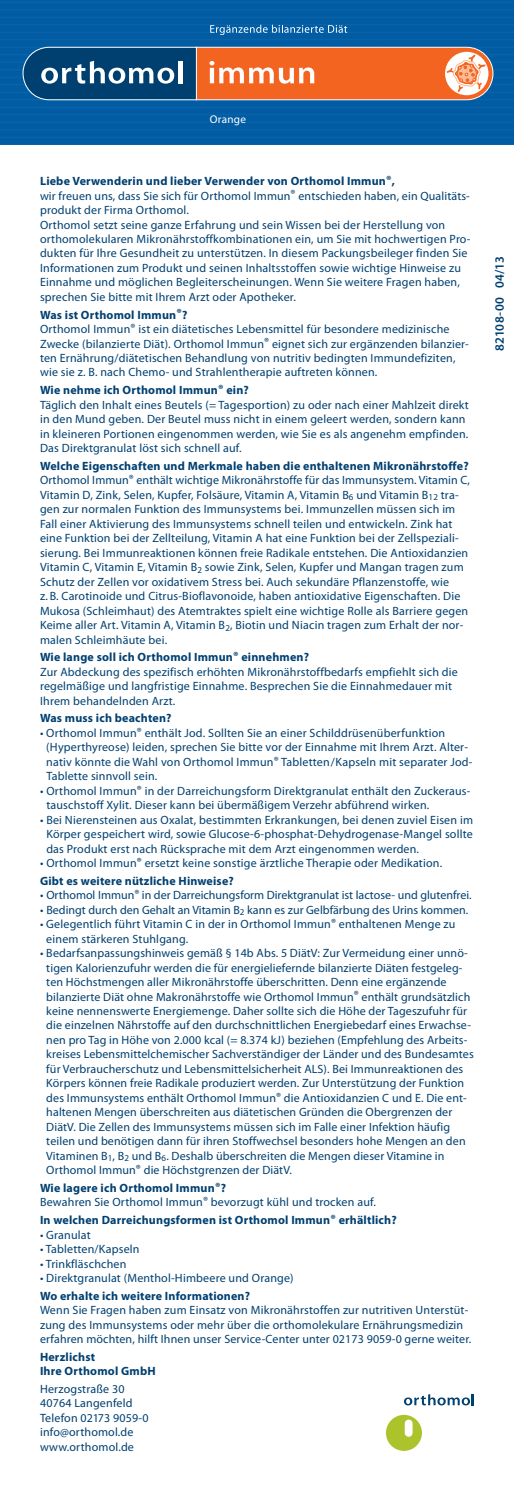
<style>
.page{position:relative;width:514px;height:1492px;background:#fff}
.page>*{position:absolute;margin:0;border:0;box-sizing:border-box;transform-origin:0 0}
.t1{font:600 12.75px "Myriad Pro";letter-spacing:.015em;color:#004071}
.t2{font:12px/14.4px "Myriad Pro";letter-spacing:.015em;color:#004071}
.t3{font:700 12px/14.4px "Myriad Pro";letter-spacing:.015em;color:#004071}
.t4{font:11.25px "Myriad Pro";letter-spacing:.025em;color:#fff}
</style>
<div class="page">
<div style="left:0;top:0;width:514px;height:144px;background:#015ca3"></div>
<hr style="left:0;top:144px;width:514px;height:1px;background:#0c66aa">
<hr style="left:0;top:137px;width:514px;height:1px;background:#0c66aa">
<hr style="left:0;top:129px;width:514px;height:1px;background:#0c66aa">
<hr style="left:0;top:122px;width:514px;height:1px;background:#0c66aa">
<hr style="left:0;top:114px;width:514px;height:1px;background:#0c66aa">
<hr style="left:0;top:107px;width:514px;height:1px;background:#0c66aa">
<hr style="left:0;top:99px;width:514px;height:1px;background:#0c66aa">
<hr style="left:0;top:92px;width:514px;height:1px;background:#0c66aa">
<hr style="left:0;top:84px;width:514px;height:1px;background:#0c66aa">
<hr style="left:0;top:77px;width:514px;height:1px;background:#0c66aa">
<hr style="left:0;top:69px;width:514px;height:1px;background:#0c66aa">
<hr style="left:0;top:62px;width:514px;height:1px;background:#0c66aa">
<hr style="left:0;top:54px;width:514px;height:1px;background:#0c66aa">
<hr style="left:0;top:47px;width:514px;height:1px;background:#0c66aa">
<hr style="left:0;top:39px;width:514px;height:1px;background:#0c66aa">
<hr style="left:0;top:32px;width:514px;height:1px;background:#0c66aa">
<hr style="left:0;top:24px;width:514px;height:1px;background:#0c66aa">
<hr style="left:0;top:17px;width:514px;height:1px;background:#0c66aa">
<hr style="left:0;top:9px;width:514px;height:1px;background:#0c66aa">
<hr style="left:0;top:2px;width:514px;height:1px;background:#0c66aa">
<hr style="left:0;top:0;width:514px;height:1px;background:#0c66aa">
<svg style="left:22px;top:46px;width:472px;height:55px;background:#a07061"></svg>
<hr style="left:178px;top:61px;width:4px;height:22px;background:#fff">
<svg style="left:210px;top:25px;width:137px;height:10px"></svg>
<svg style="left:404px;top:1394px;width:70px;height:11px"></svg>
<svg style="left:386px;top:1415px;width:36px;height:36px"></svg>
<p class="t4" style="left:210px;top:113px;width:38px">Orange</p>
<p class="t3" style="left:40px;top:173px;width:356px">Liebe Verwenderin und lieber Verwender von Orthomol Immun®,</p>
<p class="t2" style="left:40px;top:189px;width:432px">wir freuen uns, dass Sie sich für Orthomol Immun® entschieden haben, ein Qualitäts&shy;produkt der Firma Orthomol.<br>Orthomol setzt seine ganze Erfahrung und sein Wissen bei der Herstellung von orthomolekularen Mikronährstoffkombinationen ein, um Sie mit hochwertigen Pro&shy;dukten für Ihre Gesundheit zu unterstützen. In diesem Packungsbeileger finden Sie Informationen zum Produkt und seinen Inhaltsstoffen sowie wichtige Hinweise zu Einnahme und möglichen Begleiterscheinungen. Wenn Sie weitere Fragen haben, sprechen Sie bitte mit Ihrem Arzt oder Apotheker.</p>
<p class="t3" style="left:40px;top:307px;width:149px">Was ist Orthomol Immun®?</p>
<p class="t2" style="left:40px;top:322px;width:430px">Orthomol Immun® ist ein diätetisches Lebensmittel für besondere medizinische Zwecke (bilanzierte Diät). Orthomol Immun® eignet sich zur ergänzenden bilanzier&shy;ten Ernährung/diätetischen Behandlung von nutritiv bedingten Immundefiziten, wie sie z. B. nach Chemo- und Strahlentherapie auftreten können.</p>
<p class="t3" style="left:40px;top:382px;width:210px">Wie nehme ich Orthomol Immun® ein?</p>
<p class="t2" style="left:40px;top:398px;width:430px">Täglich den Inhalt eines Beutels (= Tagesportion) zu oder nach einer Mahlzeit direkt in den Mund geben. Der Beutel muss nicht in einem geleert werden, sondern kann in kleineren Portionen eingenommen werden, wie Sie es als angenehm empfinden.<br>Das Direktgranulat löst sich schnell auf.</p>
<p class="t3" style="left:40px;top:458px;width:430px">Welche Eigenschaften und Merkmale haben die enthaltenen Mikronährstoffe?</p>
<p class="t2" style="left:40px;top:473px;width:431px">Orthomol Immun® enthält wichtige Mikronährstoffe für das Immunsystem. Vitamin C, Vitamin D, Zink, Selen, Kupfer, Folsäure, Vitamin A, Vitamin B<sub>6</sub> und Vitamin B<sub>12</sub> tra&shy;gen zur normalen Funktion des Immunsystems bei. Immunzellen müssen sich im Fall einer Aktivierung des Immunsystems schnell teilen und entwickeln. Zink hat eine Funktion bei der Zellteilung, Vitamin A hat eine Funktion bei der Zellspeziali&shy;sierung. Bei Immunreaktionen können freie Radikale entstehen. Die Antioxidanzien Vitamin C, Vitamin E, Vitamin B<sub>2</sub> sowie Zink, Selen, Kupfer und Mangan tragen zum Schutz der Zellen vor oxidativem Stress bei. Auch sekundäre Pflanzenstoffe, wie<br>z. B. Carotinoide und Citrus-Bioflavonoide, haben antioxidative Eigenschaften. Die Mukosa (Schleimhaut) des Atemtraktes spielt eine wichtige Rolle als Barriere gegen Keime aller Art. Vitamin A, Vitamin B<sub>2</sub>, Biotin und Niacin tragen zum Erhalt der nor&shy;malen Schleimhäute bei.</p>
<p class="t3" style="left:40px;top:649px;width:270px">Wie lange soll ich Orthomol Immun® einnehmen?</p>
<p class="t2" style="left:40px;top:665px;width:419px">Zur Abdeckung des spezifisch erhöhten Mikronährstoffbedarfs empfiehlt sich die regelmäßige und langfristige Einnahme. Besprechen Sie die Einnahmedauer mit<br>Ihrem behandelnden Arzt.</p>
<p class="t3" style="left:40px;top:710px;width:133px">Was muss ich beachten?</p>
<p class="t2" style="left:46px;top:726px;width:427px;text-indent:-6px">• Orthomol Immun® enthält Jod. Sollten Sie an einer Schilddrüsenüberfunktion (Hyperthyreose) leiden, sprechen Sie bitte vor der Einnahme mit Ihrem Arzt. Alter&shy;nativ könnte die Wahl von Orthomol Immun® Tabletten/Kapseln mit separater Jod-Tablette sinnvoll sein.</p>
<p class="t2" style="left:46px;top:783px;width:426px;text-indent:-6px">• Orthomol Immun® in der Darreichungsform Direktgranulat enthält den Zuckeraus&shy;tauschstoff Xylit. Dieser kann bei übermäßigem Verzehr abführend wirken.</p>
<p class="t2" style="left:46px;top:812px;width:428px;text-align:justify;text-indent:-6px">• Bei Nierensteinen aus Oxalat, bestimmten Erkrankungen, bei denen zuviel Eisen im Körper gespeichert wird, sowie Glucose-6-phosphat-Dehydrogenase-Mangel sollte das Produkt erst nach Rücksprache mit dem Arzt eingenommen werden.</p>
<p class="t2" style="left:40px;top:856px;width:403px">• Orthomol Immun® ersetzt keine sonstige ärztliche Therapie oder Medikation.</p>
<p class="t3" style="left:40px;top:873px;width:195px">Gibt es weitere nützliche Hinweise?</p>
<p class="t2" style="left:40px;top:888px;width:433px">• Orthomol Immun® in der Darreichungsform Direktgranulat ist lactose- und glutenfrei.</p>
<p class="t2" style="left:40px;top:902px;width:430px">• Bedingt durch den Gehalt an Vitamin B<sub>2</sub> kann es zur Gelbfärbung des Urins kommen.</p>
<p class="t2" style="left:46px;top:917px;width:410px;text-indent:-6px">• Gelegentlich führt Vitamin C in der in Orthomol Immun® enthaltenen Menge zu einem stärkeren Stuhlgang.</p>
<p class="t2" style="left:46px;top:946px;width:429px;text-indent:-6px">• Bedarfsanpassungshinweis gemäß § 14b Abs. 5 DiätV: Zur Vermeidung einer unnö&shy;tigen Kalorienzufuhr werden die für energieliefernde bilanzierte Diäten festgeleg&shy;ten Höchstmengen aller Mikronährstoffe überschritten. Denn eine ergänzende bilanzierte Diät ohne Makronährstoffe wie Orthomol Immun® enthält grundsätzlich keine nennenswerte Energiemenge. Daher sollte sich die Höhe der Tageszufuhr für die einzelnen Nährstoffe auf den durchschnittlichen Energiebedarf eines Erwachse&shy;nen pro Tag in Höhe von 2.000 kcal (= 8.374 kJ) beziehen (Empfehlung des Arbeits&shy;kreises Lebensmittelchemischer Sachverständiger der Länder und des Bundesamtes für Verbraucherschutz und Lebensmittelsicherheit ALS). Bei Immunreaktionen des Körpers können freie Radikale produziert werden. Zur Unterstützung der Funktion des Immunsystems enthält Orthomol Immun® die Antioxidanzien C und E. Die ent&shy;haltenen Mengen überschreiten aus diätetischen Gründen die Obergrenzen der DiätV. Die Zellen des Immunsystems müssen sich im Falle einer Infektion häufig teilen und benötigen dann für ihren Stoffwechsel besonders hohe Mengen an den Vitaminen B<sub>1</sub>, B<sub>2</sub> und B<sub>6</sub>. Deshalb überschreiten die Mengen dieser Vitamine in Orthomol Immun® die Höchstgrenzen der DiätV.</p>
<p class="t3" style="left:40px;top:1180px;width:187px">Wie lagere ich Orthomol Immun®?</p>
<p class="t2" style="left:40px;top:1195px;width:337px">Bewahren Sie Orthomol Immun® bevorzugt kühl und trocken auf.</p>
<p class="t3" style="left:40px;top:1212px;width:358px">In welchen Darreichungsformen ist Orthomol Immun® erhältlich?</p>
<p class="t2" style="left:40px;top:1227px;width:52px">• Granulat</p>
<p class="t2" style="left:40px;top:1242px;width:101px">• Tabletten/Kapseln</p>
<p class="t2" style="left:40px;top:1256px;width:88px">• Trinkfläschchen</p>
<p class="t2" style="left:40px;top:1271px;width:255px">• Direktgranulat (Menthol-Himbeere und Orange)</p>
<p class="t3" style="left:40px;top:1288px;width:212px">Wo erhalte ich weitere Informationen?</p>
<p class="t2" style="left:40px;top:1303px;width:432px">Wenn Sie Fragen haben zum Einsatz von Mikronährstoffen zur nutritiven Unterstüt&shy;zung des Immunsystems oder mehr über die orthomolekulare Ernährungsmedizin erfahren möchten, hilft Ihnen unser Service-Center unter 02173 9059-0 gerne weiter.</p>
<p class="t3" style="left:40px;top:1349px;width:117px">Herzlichst<br>Ihre Orthomol GmbH</p>
<p class="t2" style="left:40px;top:1382px;width:110px">Herzogstraße 30<br>40764 Langenfeld<br>Telefon 02173 9059-0 info@orthomol.de www.orthomol.de</p>
<p class="t1" style="left:492px;top:351px;width:96px;rotate:-90deg">82108-00 04/13</p>
</div>
